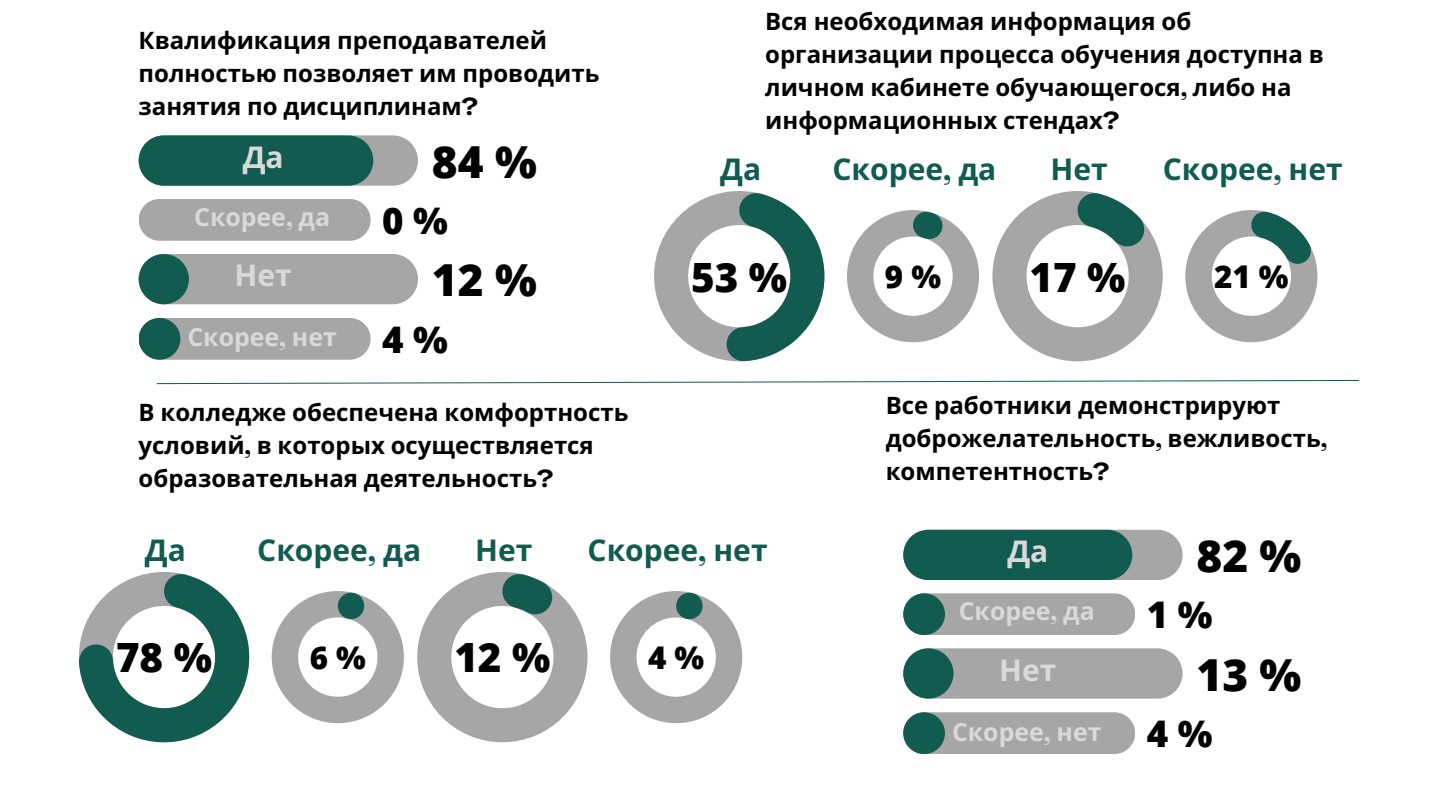
<style>
.page{position:relative;width:1440px;height:810px;background:#fff}
.page>*{position:absolute;margin:0;border:0;box-sizing:border-box;transform-origin:0 0}
.t1{font:800 44.1px "Open Sans";color:#000}
.t2{font:800 40.4px "Open Sans";color:#000}
.t3{font:800 36.7px "Open Sans";color:#000}
.t4{font:800 31.3px "Open Sans";color:#000}
.t5{font:700 30px "Noto Sans";color:#125b50}
.t6{font:700 30px "Noto Sans";color:#d9d9d9}
.t7{font:700 24.9px "Noto Sans";color:#d9d9d9}
.t8{font:700 24px/33px "Noto Sans";color:#000}
.s1{font-family:"Agrandir";font-stretch:expanded}
</style>
<div class="page">
<svg style="left:156px;top:380px;width:1204px;height:4px"></svg>
<svg style="left:79px;top:572px;width:170px;height:170px"></svg>
<svg style="left:272px;top:591px;width:132px;height:132px"></svg>
<svg style="left:417px;top:572px;width:171px;height:170px"></svg>
<svg style="left:610px;top:591px;width:132px;height:132px"></svg>
<div style="left:903px;top:530px;width:280px;height:50px;background:#a6a6a6;border-radius:25px"></div>
<div style="left:903px;top:530px;width:229px;height:50px;background:#125b50;border-radius:25px"></div>
<div style="left:903px;top:593px;width:232px;height:42px;background:#a6a6a6;border-radius:21px"></div>
<div style="left:903px;top:593px;width:42px;height:42px;background:#125b50;border-radius:50%"></div>
<div style="left:903px;top:712px;width:232px;height:42px;background:#a6a6a6;border-radius:21px"></div>
<div style="left:903px;top:712px;width:42px;height:42px;background:#125b50;border-radius:50%"></div>
<div style="left:903px;top:648px;width:280px;height:51px;background:#a6a6a6;border-radius:25px"></div>
<div style="left:903px;top:648px;width:51px;height:51px;background:#125b50;border-radius:50%"></div>
<div style="left:139px;top:135px;width:279px;height:51px;background:#a6a6a6;border-radius:25px"></div>
<div style="left:139px;top:135px;width:234px;height:51px;background:#125b50;border-radius:25px"></div>
<div style="left:139px;top:199px;width:232px;height:42px;background:#a6a6a6;border-radius:21px"></div>
<div style="left:139px;top:318px;width:232px;height:42px;background:#a6a6a6;border-radius:21px"></div>
<div style="left:139px;top:318px;width:41px;height:42px;background:#125b50;border-radius:50%"></div>
<div style="left:139px;top:254px;width:279px;height:50px;background:#a6a6a6;border-radius:25px"></div>
<div style="left:139px;top:254px;width:50px;height:50px;background:#125b50;border-radius:50%"></div>
<svg style="left:654px;top:191px;width:170px;height:170px"></svg>
<svg style="left:847px;top:210px;width:132px;height:132px"></svg>
<svg style="left:992px;top:191px;width:171px;height:170px"></svg>
<svg style="left:1185px;top:210px;width:132px;height:132px"></svg>
<p class="t8" style="left:139px;top:23px;width:462px">Квалификация преподавателей полностью позволяет им проводить занятия по дисциплинам<span class="s1">?</span></p>
<p class="t6" style="left:243px;top:136px;width:43px">Да</p>
<p class="t1" style="left:432px;top:131px;width:106px">84 %</p>
<p class="t7" style="left:194px;top:199px;width:138px">Скорее<span class="s1">,</span> да</p>
<p class="t3" style="left:382px;top:195px;width:67px">0 %</p>
<p class="t8" style="left:765px;top:5px;width:560px">Вся необходимая информация об организации процесса обучения доступна в личном кабинете обучающегося<span class="s1">,</span> либо на информационных стендах<span class="s1">?</span></p>
<p class="t5" style="left:720px;top:148px;width:43px">Да</p>
<p class="t5" style="left:833px;top:148px;width:165px">Скорее<span class="s1">,</span> да</p>
<p class="t5" style="left:1050px;top:148px;width:59px">Нет</p>
<p class="t5" style="left:1163px;top:148px;width:181px">Скорее<span class="s1">,</span> нет</p>
<p class="t6" style="left:235px;top:254px;width:59px">Нет</p>
<p class="t1" style="left:432px;top:249px;width:106px">12 %</p>
<p class="t2" style="left:691px;top:248px;width:97px">53 %</p>
<p class="t4" style="left:885px;top:255px;width:58px">9 %</p>
<p class="t7" style="left:187px;top:320px;width:151px">Скорее<span class="s1">,</span> нет</p>
<p class="t3" style="left:382px;top:314px;width:67px">4 %</p>
<p class="t2" style="left:1030px;top:248px;width:97px">17 %</p>
<p class="t4" style="left:1214px;top:255px;width:76px">21 %</p>
<p class="t8" style="left:139px;top:396px;width:491px">В колледже обеспечена комфортность условий<span class="s1">,</span> в которых осуществляется образовательная деятельность<span class="s1">?</span></p>
<p class="t8" style="left:886px;top:388px;width:443px">Все работники демонстрируют доброжелательность<span class="s1">,</span> вежливость<span class="s1">, </span>компетентность<span class="s1">?</span></p>
<p class="t5" style="left:145px;top:529px;width:43px">Да</p>
<p class="t5" style="left:257px;top:529px;width:165px">Скорее<span class="s1">,</span> да</p>
<p class="t2" style="left:116px;top:629px;width:97px">78 %</p>
<p class="t4" style="left:310px;top:636px;width:58px">6 %</p>
<p class="t5" style="left:475px;top:529px;width:59px">Нет</p>
<p class="t5" style="left:588px;top:529px;width:181px">Скорее<span class="s1">,</span> нет</p>
<p class="t6" style="left:1007px;top:530px;width:43px">Да</p>
<p class="t1" style="left:1197px;top:525px;width:106px">82 %</p>
<p class="t7" style="left:959px;top:593px;width:138px">Скорее<span class="s1">,</span> да</p>
<p class="t3" style="left:1147px;top:589px;width:67px">1 %</p>
<p class="t2" style="left:454px;top:629px;width:97px">12 %</p>
<p class="t4" style="left:648px;top:636px;width:58px">4 %</p>
<p class="t6" style="left:999px;top:649px;width:59px">Нет</p>
<p class="t1" style="left:1197px;top:643px;width:106px">13 %</p>
<p class="t7" style="left:952px;top:714px;width:151px">Скорее<span class="s1">,</span> нет</p>
<p class="t3" style="left:1147px;top:708px;width:67px">4 %</p>
</div>
